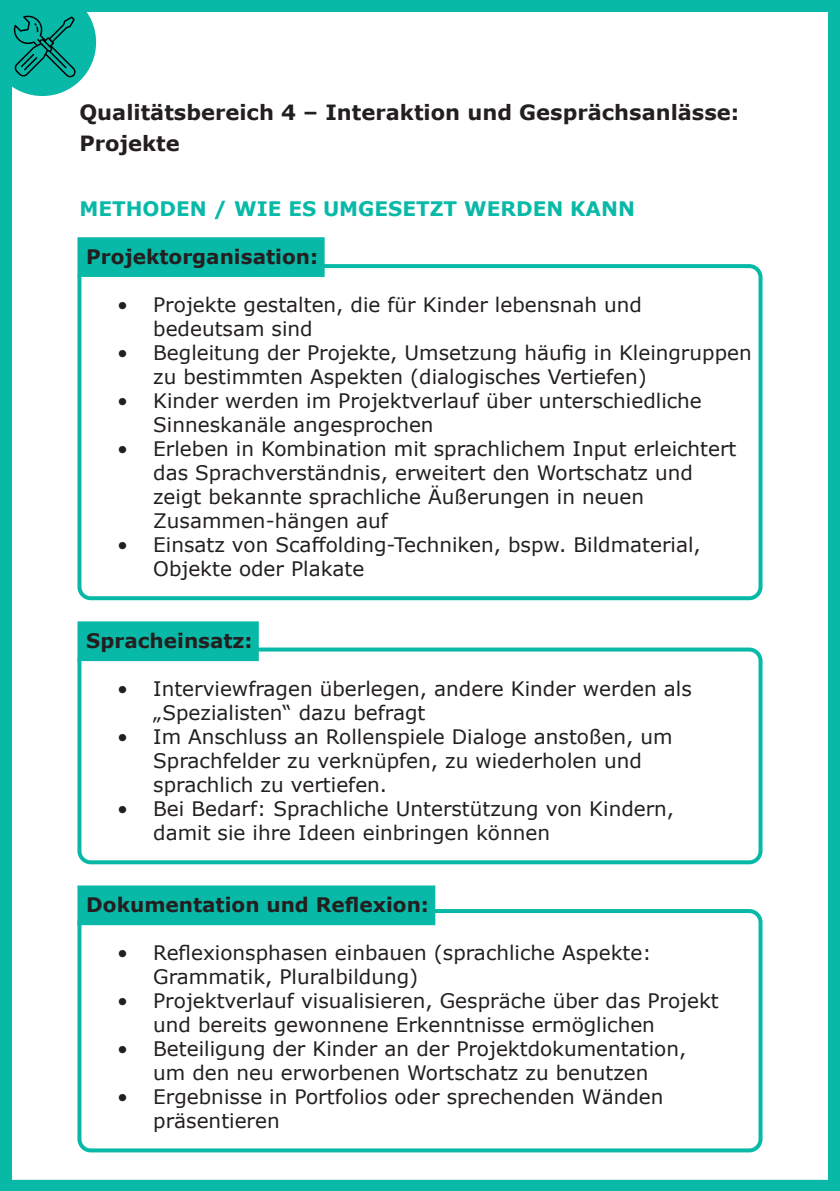
<style>
.page{position:relative;width:840px;height:1191px;background:#fff}
.page>*{position:absolute;margin:0;border:0;box-sizing:border-box;transform-origin:0 0}
.t1{font:700 21px "Verdana";color:#231f20}
.t2{font:20px/24px "Verdana";color:#231f20}
.t3{font:700 20px "Verdana";color:#231f20}
.t4{font:700 20px "Verdana";color:#08b9a7}
</style>
<div class="page">
<div style="left:77px;top:264px;width:685px;height:336px;border:4px solid #08b9a7;border-radius:11px"></div>
<div style="left:77px;top:647px;width:685px;height:217px;border:4px solid #08b9a7;border-radius:11px"></div>
<div style="left:77px;top:909px;width:685px;height:243px;border:4px solid #08b9a7;border-radius:11px"></div>
<svg style="left:77px;top:237px;width:249px;height:42px;background:#16bdac"></svg>
<svg style="left:77px;top:621px;width:184px;height:42px;background:#18bdac"></svg>
<svg style="left:77px;top:885px;width:360px;height:42px;background:#16bcac"></svg>
<div style="left:0;top:0;width:839px;height:1191px;border:12px solid #08b9a7"></div>
<svg style="left:0;top:0;width:96px;height:96px;background:#1bb1a2"></svg>
<p class="t1" style="left:79px;top:97px;width:661px">Qualitätsbereich 4 – Interaktion und Gesprächsanlässe:</p>
<p class="t1" style="left:79px;top:129px;width:102px">Projekte</p>
<p class="t4" style="left:79px;top:195px;width:556px">METHODEN / WIE ES UMGESETZT WERDEN KANN</p>
<p class="t3" style="left:86px;top:243px;width:233px">Projektorganisation:</p>
<p class="t2" style="left:153px;top:293px;width:490px;text-indent:-36px">• Projekte gestalten, die für Kinder lebensnah und bedeutsam sind</p>
<p class="t2" style="left:153px;top:341px;width:599px;text-indent:-36px">• Begleitung der Projekte, Umsetzung häufig in Kleingruppen zu bestimmten Aspekten (dialogisches Vertiefen)</p>
<p class="t2" style="left:153px;top:389px;width:550px;text-indent:-36px">• Kinder werden im Projektverlauf über unterschiedliche<br>Sinneskanäle angesprochen</p>
<p class="t2" style="left:153px;top:437px;width:584px;text-indent:-36px">• Erleben in Kombination mit sprachlichem Input erleichtert das Sprachverständnis, erweitert den Wortschatz und zeigt bekannte sprachliche Äußerungen in neuen Zusammen-hängen auf</p>
<p class="t2" style="left:153px;top:533px;width:548px;text-indent:-36px">• Einsatz von Scaffolding-Techniken, bspw. Bildmaterial,<br>Objekte oder Plakate</p>
<p class="t3" style="left:86px;top:627px;width:168px">Spracheinsatz:</p>
<p class="t2" style="left:153px;top:677px;width:540px;text-indent:-36px">• Interviewfragen überlegen, andere Kinder werden als „Spezialisten“ dazu befragt</p>
<p class="t2" style="left:153px;top:725px;width:520px;text-indent:-36px">• Im Anschluss an Rollenspiele Dialoge anstoßen, um<br>Sprachfelder zu verknüpfen, zu wiederholen und sprachlich zu vertiefen.</p>
<p class="t2" style="left:153px;top:797px;width:522px;text-indent:-36px">• Bei Bedarf: Sprachliche Unterstützung von Kindern, damit sie ihre Ideen einbringen können</p>
<p class="t3" style="left:86px;top:891px;width:344px">Dokumentation und Reflexion:</p>
<p class="t2" style="left:153px;top:941px;width:499px;text-indent:-36px">• Reflexionsphasen einbauen (sprachliche Aspekte:<br>Grammatik, Pluralbildung)</p>
<p class="t2" style="left:153px;top:989px;width:566px;text-indent:-36px">• Projektverlauf visualisieren, Gespräche über das Projekt und bereits gewonnene Erkenntnisse ermöglichen</p>
<p class="t2" style="left:117px;top:1037px;width:570px;text-align:center">• Beteiligung der Kinder an der Projektdokumentation, um den neu erworbenen Wortschatz zu benutzen</p>
<p class="t2" style="left:153px;top:1085px;width:511px;text-indent:-36px">• Ergebnisse in Portfolios oder sprechenden Wänden präsentieren</p>
</div>
